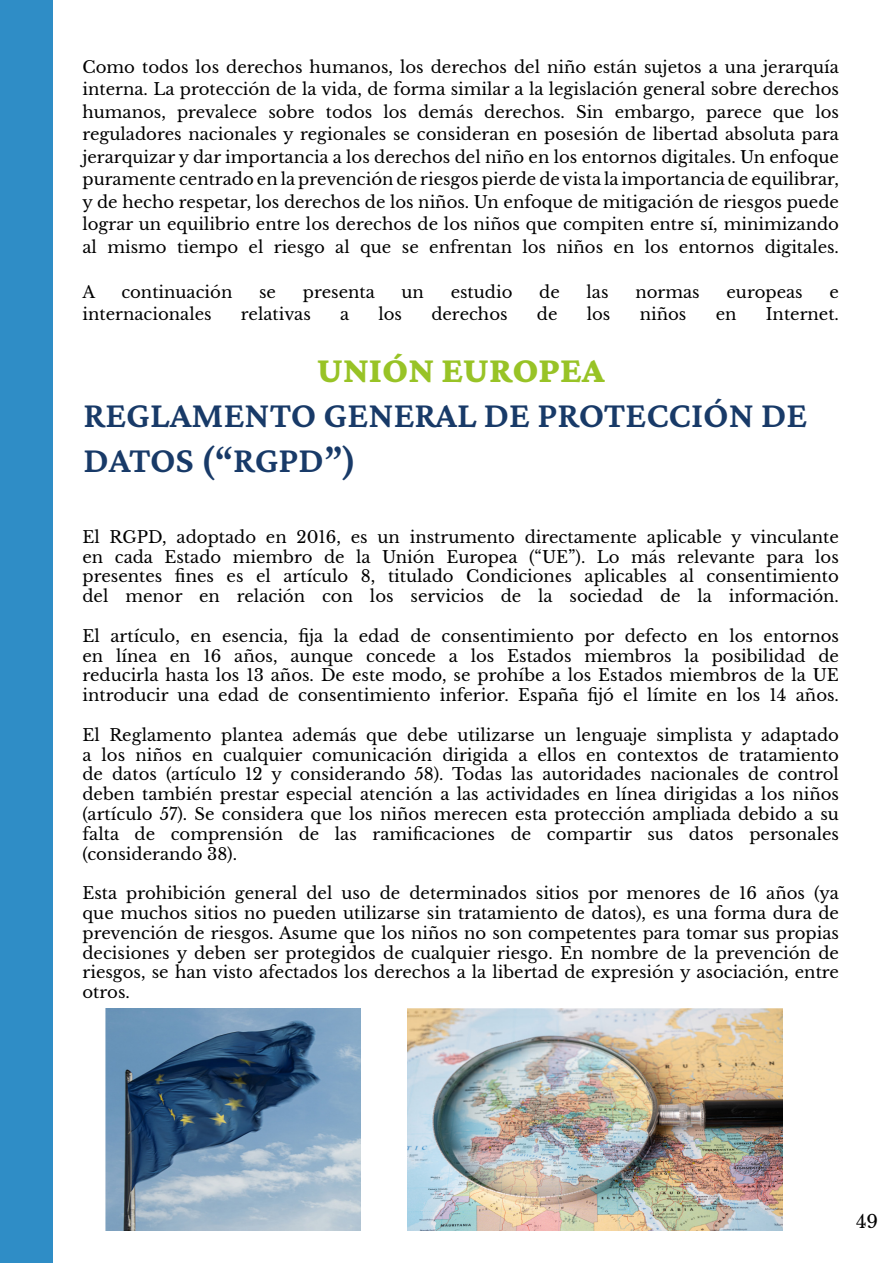
<style>
.page{position:relative;width:893px;height:1263px;background:#fff}
.page>*{position:absolute;margin:0;border:0;box-sizing:border-box;transform-origin:0 0}
.texto_azul_oscuro{font:600 37.5px/45px "Crimson Pro";color:#183a68}
.Texto_verde{font:800 37.5px "Crimson Pro";color:#98c326}
.t1{font:18px "Libre Baskerville";color:#000}
.t2{font:16.5px/19.8px "Libre Baskerville";color:#000;text-align:justify}
</style>
<div class="page">
<div style="left:0;top:0;width:53px;height:1263px;background:#2f8dc6"></div>
<img style="left:106px;top:1008px;width:254px;height:222px">
<img style="left:407px;top:1008px;width:375px;height:222px">
<p class="t2" style="left:82px;top:57px;width:758px">Como todos los derechos humanos, los derechos del niño están sujetos a una jerarquía</p>
<p class="t2" style="left:82px;top:78px;width:758px;line-height:22.5px">interna. La protección de la vida, de forma similar a la legislación general sobre derechos humanos, prevalece sobre todos los demás derechos. Sin embargo, parece que los reguladores nacionales y regionales se consideran en posesión de libertad absoluta para jerarquizar y dar importancia a los derechos del niño en los entornos digitales. Un enfoque puramente centrado en la prevención de riesgos pierde de vista la importancia de equilibrar, y de hecho respetar, los derechos de los niños. Un enfoque de mitigación de riesgos puede lograr un equilibrio entre los derechos de los niños que compiten entre sí, minimizando al mismo tiempo el riesgo al que se enfrentan los niños en los entornos digitales.</p>
<p class="t2" style="left:82px;top:282px;width:14px">A</p>
<p class="t2" style="left:121px;top:282px;width:113px">continuación</p>
<p class="t2" style="left:259px;top:282px;width:18px">se</p>
<p class="t2" style="left:303px;top:282px;width:74px">presenta</p>
<p class="t2" style="left:401px;top:282px;width:24px">un</p>
<p class="t2" style="left:451px;top:282px;width:63px">estudio</p>
<p class="t2" style="left:539px;top:282px;width:22px">de</p>
<p class="t2" style="left:587px;top:282px;width:23px">las</p>
<p class="t2" style="left:635px;top:282px;width:66px">normas</p>
<p class="t2" style="left:726px;top:282px;width:78px">europeas</p>
<p class="t2" style="left:830px;top:282px;width:11px">e</p>
<p class="t2" style="left:82px;top:305px;width:131px">internacionales</p>
<p class="t2" style="left:241px;top:305px;width:71px">relativas</p>
<p class="t2" style="left:340px;top:305px;width:11px">a</p>
<p class="t2" style="left:378px;top:305px;width:25px">los</p>
<p class="t2" style="left:431px;top:305px;width:78px">derechos</p>
<p class="t2" style="left:537px;top:305px;width:22px">de</p>
<p class="t2" style="left:587px;top:305px;width:25px">los</p>
<p class="t2" style="left:640px;top:305px;width:48px">niños</p>
<p class="t2" style="left:716px;top:305px;width:22px">en</p>
<p class="t2" style="left:766px;top:305px;width:75px">Internet.</p>
<p class="Texto_verde" style="left:317px;top:346px;width:289px">UNIÓN EUROPEA</p>
<p class="texto_azul_oscuro" style="left:83px;top:391px;width:725px">REGLAMENTO GENERAL DE PROTECCIÓN DE<br>DATOS (“RGPD”)</p>
<p class="t2" style="left:82px;top:527px;width:758px">El RGPD, adoptado en 2016, es un instrumento directamente aplicable y vinculante en cada Estado miembro de la Unión Europea (“UE”). Lo más relevante para los presentes fines es el artículo 8, titulado Condiciones aplicables al consentimiento del menor en relación con los servicios de la sociedad de la información.</p>
<p class="t2" style="left:82px;top:626px;width:758px">El artículo, en esencia, fija la edad de consentimiento por defecto en los entornos en línea en 16 años, aunque concede a los Estados miembros la posibilidad de reducirla hasta los 13 años. De este modo, se prohíbe a los Estados miembros de la UE introducir una edad de consentimiento inferior. España fijó el límite en los 14 años.</p>
<p class="t2" style="left:82px;top:725px;width:758px">El Reglamento plantea además que debe utilizarse un lenguaje simplista y adaptado a los niños en cualquier comunicación dirigida a ellos en contextos de tratamiento de datos (artículo 12 y considerando 58). Todas las autoridades nacionales de control deben también prestar especial atención a las actividades en línea dirigidas a los niños</p>
<p class="t2" style="left:82px;top:804px;width:758px">(artículo 57). Se considera que los niños merecen esta protección ampliada debido a su</p>
<p class="t2" style="left:82px;top:824px;width:758px">falta de comprensión de las ramificaciones de compartir sus datos personales</p>
<p class="t2" style="left:82px;top:844px;width:156px">(considerando 38).</p>
<p class="t2" style="left:82px;top:883px;width:758px">Esta prohibición general del uso de determinados sitios por menores de 16 años (ya que muchos sitios no pueden utilizarse sin tratamiento de datos), es una forma dura de prevención de riesgos. Asume que los niños no son competentes para tomar sus propias decisiones y deben ser protegidos de cualquier riesgo. En nombre de la prevención de riesgos, se han visto afectados los derechos a la libertad de expresión y asociación, entre otros.</p>
<p class="t1" style="left:856px;top:1210px;width:24px">49</p>
</div>
